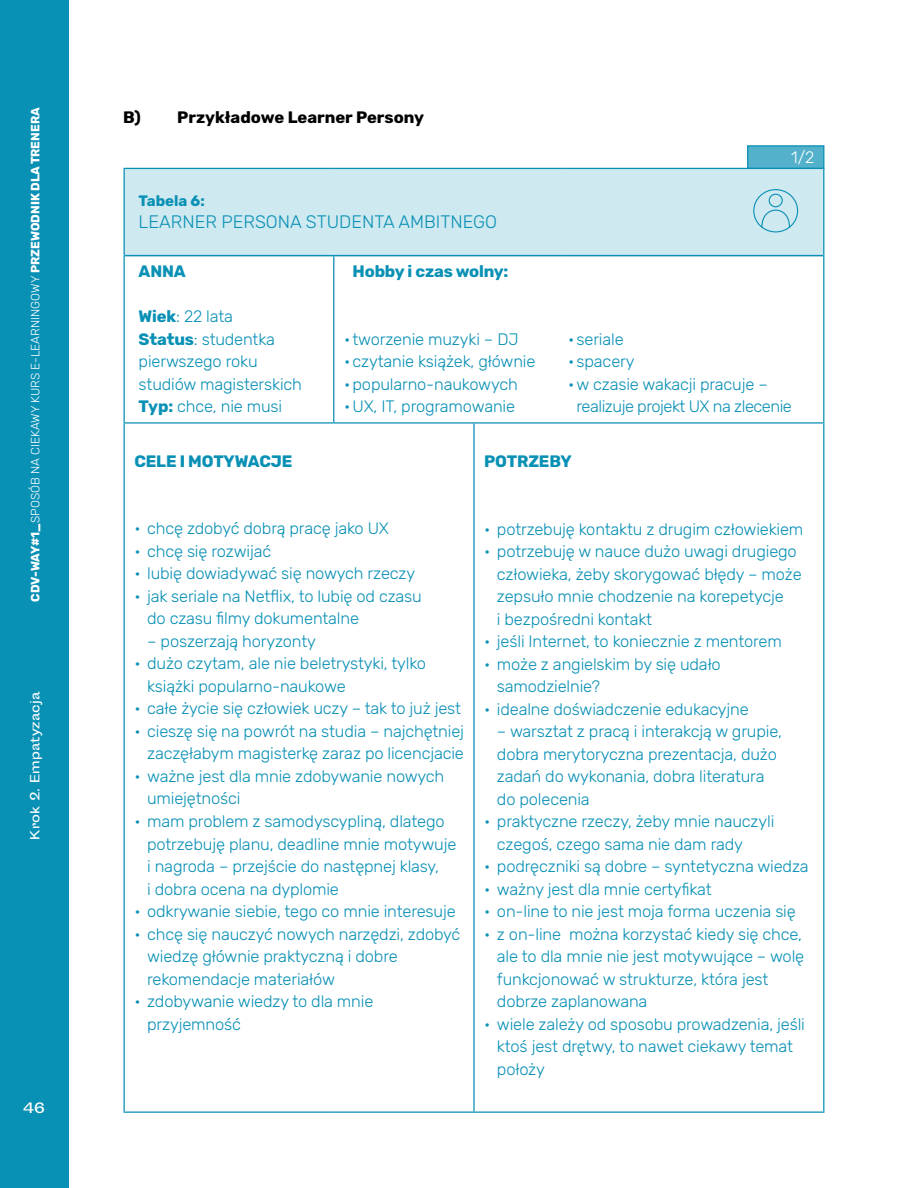
<style>
.page{position:relative;width:918px;height:1188px;background:#fff}
.page>*{position:absolute;margin:0;border:0;box-sizing:border-box;transform-origin:0 0}
.t1{font:300 18px "Rubik";color:#0990b5}
.t2{font:300 16.5px/22.5px "Rubik";letter-spacing:-.01em;color:#0990b5}
.t3{font:300 16.5px/22.5px "Rubik";letter-spacing:-.03em;color:#0990b5}
.t4{font:700 16.5px "Rubik";letter-spacing:-.01em;color:#0990b5}
.t5{font:700 16.5px "Rubik";color:#000}
.t6{font:300 16.5px "Rubik";color:#fff}
.t7{font:700 15px "Rubik";color:#0990b5}
.t8{font:13.5px "Sporting Grotesque";color:#fff}
.t9{font:300 12px "Rubik";color:#fff}
.t10{font:12px "Sporting Grotesque";color:#fff}
.s1{font-weight:700}
</style>
<div class="page">
<div style="left:0;top:0;width:68px;height:1188px;background:#0990b5"></div>
<div style="left:124px;top:168px;width:700px;height:88px;background:#cee9f0"></div>
<hr style="left:124px;top:256px;width:1px;height:166px;background:#0990b5">
<hr style="left:333px;top:256px;width:1px;height:166px;background:#0990b5">
<hr style="left:823px;top:256px;width:1px;height:166px;background:#0990b5">
<hr style="left:124px;top:422px;width:210px;height:2px;background:#0990b5">
<hr style="left:124px;top:424px;width:1px;height:688px;background:#0990b5">
<hr style="left:334px;top:422px;width:140px;height:2px;background:#0990b5">
<hr style="left:474px;top:422px;width:88px;height:2px;background:#0990b5">
<hr style="left:473px;top:424px;width:2px;height:688px;background:#0990b5">
<hr style="left:562px;top:422px;width:262px;height:2px;background:#0990b5">
<hr style="left:823px;top:424px;width:1px;height:688px;background:#0990b5">
<hr style="left:124px;top:1112px;width:210px;height:1px;background:#0990b5">
<hr style="left:334px;top:1112px;width:140px;height:1px;background:#0990b5">
<hr style="left:474px;top:1112px;width:88px;height:1px;background:#0990b5">
<hr style="left:562px;top:1112px;width:262px;height:1px;background:#0990b5">
<hr style="left:124px;top:168px;width:210px;height:1px;background:#0990b5">
<hr style="left:124px;top:169px;width:1px;height:87px;background:#0990b5">
<hr style="left:334px;top:168px;width:140px;height:1px;background:#0990b5">
<hr style="left:474px;top:168px;width:88px;height:1px;background:#0990b5">
<hr style="left:562px;top:168px;width:262px;height:1px;background:#0990b5">
<hr style="left:125px;top:255px;width:209px;height:1px;background:#0990b5">
<hr style="left:334px;top:255px;width:140px;height:1px;background:#0990b5">
<hr style="left:474px;top:255px;width:88px;height:1px;background:#0990b5">
<hr style="left:562px;top:255px;width:261px;height:1px;background:#0990b5">
<hr style="left:823px;top:169px;width:1px;height:87px;background:#0990b5">
<div style="left:747px;top:145px;width:77px;height:24px;background:#53b1cb;border:1px solid #0990b5"></div>
<svg style="left:753px;top:189px;width:46px;height:44px"></svg>
<p class="t9" style="left:29px;top:602px;width:496px;rotate:-90deg"><span class="s1">CDV-WAY#1_</span>SPOSÓB NA CIEKAWY KURS E-LEARNINGOWY <span class="s1">PRZEWODNIK DLA TRENERA</span></p>
<p class="t10" style="left:28px;top:840px;width:149px;rotate:-90deg">Krok 2. Empatyzacja</p>
<p class="t8" style="left:23px;top:1100px;width:23px">46</p>
<p class="t5" style="left:123px;top:108px;width:302px">B) Przykładowe Learner Persony</p>
<p class="t7" style="left:139px;top:192px;width:68px">Tabela 6:</p>
<p class="t1" style="left:139px;top:212px;width:360px">LEARNER PERSONA STUDENTA AMBITNEGO</p>
<p class="t4" style="left:139px;top:262px;width:49px">ANNA</p>
<p class="t2" style="left:139px;top:306px;width:165px"><span class="s1">Wiek</span>: 22 lata<br><span class="s1">Status</span>: studentka pierwszego roku studiów magisterskich<br><span class="s1">Typ:</span> chce, nie musi</p>
<p class="t4" style="left:353px;top:262px;width:157px">Hobby i czas wolny:</p>
<p class="t2" style="left:344px;top:328px;width:176px">•tworzenie muzyki – DJ</p>
<p class="t2" style="left:344px;top:351px;width:193px">• czytanie książek, głównie</p>
<p class="t2" style="left:344px;top:373px;width:175px">•popularno-naukowych</p>
<p class="t2" style="left:344px;top:396px;width:173px">•UX, IT, programowanie</p>
<p class="t6" style="left:791px;top:148px;width:25px">1/2</p>
<p class="t2" style="left:568px;top:328px;width:57px">• seriale</p>
<p class="t2" style="left:568px;top:351px;width:68px">• spacery</p>
<p class="t3" style="left:577px;top:373px;width:217px;text-indent:-8px">•w czasie wakacji pracuje – realizuje projekt UX na zlecenie</p>
<p class="t4" style="left:134px;top:452px;width:159px">CELE I MOTYWACJE</p>
<p class="t2" style="left:134px;top:518px;width:256px">• chcę zdobyć dobrą pracę jako UX</p>
<p class="t2" style="left:134px;top:540px;width:138px">• chcę się rozwijać</p>
<p class="t2" style="left:134px;top:563px;width:282px">• lubię dowiadywać się nowych rzeczy</p>
<p class="t2" style="left:147px;top:585px;width:276px;text-indent:-13px">• jak seriale na Netflix, to lubię od czasu do czasu filmy dokumentalne</p>
<p class="t2" style="left:147px;top:630px;width:170px">– poszerzają horyzonty</p>
<p class="t2" style="left:147px;top:653px;width:280px;text-indent:-13px">• dużo czytam, ale nie beletrystyki, tylko książki popularno-naukowe</p>
<p class="t2" style="left:134px;top:698px;width:328px">• całe życie się człowiek uczy – tak to już jest</p>
<p class="t2" style="left:134px;top:720px;width:331px;text-align:right">• cieszę się na powrót na studia – najchętniej zaczęłabym magisterkę zaraz po licencjacie</p>
<p class="t2" style="left:147px;top:765px;width:299px;text-indent:-13px">• ważne jest dla mnie zdobywanie nowych umiejętności</p>
<p class="t2" style="left:147px;top:810px;width:311px;text-indent:-13px">• mam problem z samodyscypliną, dlatego potrzebuję planu, deadline mnie motywuje i nagroda – przejście do następnej klasy,<br>i dobra ocena na dyplomie</p>
<p class="t2" style="left:134px;top:900px;width:323px">• odkrywanie siebie, tego co mnie interesuje</p>
<p class="t2" style="left:147px;top:923px;width:315px;text-indent:-13px">• chcę się nauczyć nowych narzędzi, zdobyć wiedzę głównie praktyczną i dobre rekomendacje materiałów</p>
<p class="t2" style="left:147px;top:991px;width:228px;text-indent:-13px">• zdobywanie wiedzy to dla mnie przyjemność</p>
<p class="t4" style="left:484px;top:452px;width:89px">POTRZEBY</p>
<p class="t2" style="left:484px;top:518px;width:321px">• potrzebuję kontaktu z drugim człowiekiem</p>
<p class="t2" style="left:497px;top:541px;width:306px;text-indent:-13px">• potrzebuję w nauce dużo uwagi drugiego człowieka, żeby skorygować błędy – może zepsuło mnie chodzenie na korepetycje<br>i bezpośredni kontakt</p>
<p class="t2" style="left:484px;top:631px;width:299px">• jeśli Internet, to koniecznie z mentorem</p>
<p class="t2" style="left:497px;top:653px;width:225px;text-indent:-13px">• może z angielskim by się udało samodzielnie?</p>
<p class="t2" style="left:484px;top:698px;width:266px">• idealne doświadczenie edukacyjne</p>
<p class="t2" style="left:497px;top:721px;width:287px">– warsztat z pracą i interakcją w grupie, dobra merytoryczna prezentacja, dużo zadań do wykonania, dobra literatura do polecenia</p>
<p class="t2" style="left:497px;top:811px;width:279px;text-indent:-13px">• praktyczne rzeczy, żeby mnie nauczyli czegoś, czego sama nie dam rady</p>
<p class="t2" style="left:484px;top:856px;width:326px">• podręczniki są dobre – syntetyczna wiedza</p>
<p class="t2" style="left:484px;top:878px;width:229px">• ważny jest dla mnie certyfikat</p>
<p class="t2" style="left:484px;top:901px;width:313px">• on-line to nie jest moja forma uczenia się</p>
<p class="t2" style="left:497px;top:923px;width:309px;text-indent:-13px">• z on-line można korzystać kiedy się chce, ale to dla mnie nie jest motywujące – wolę funkcjonować w strukturze, która jest dobrze zaplanowana</p>
<p class="t2" style="left:497px;top:1013px;width:309px;text-indent:-13px">• wiele zależy od sposobu prowadzenia, jeśli ktoś jest drętwy, to nawet ciekawy temat położy</p>
</div>
